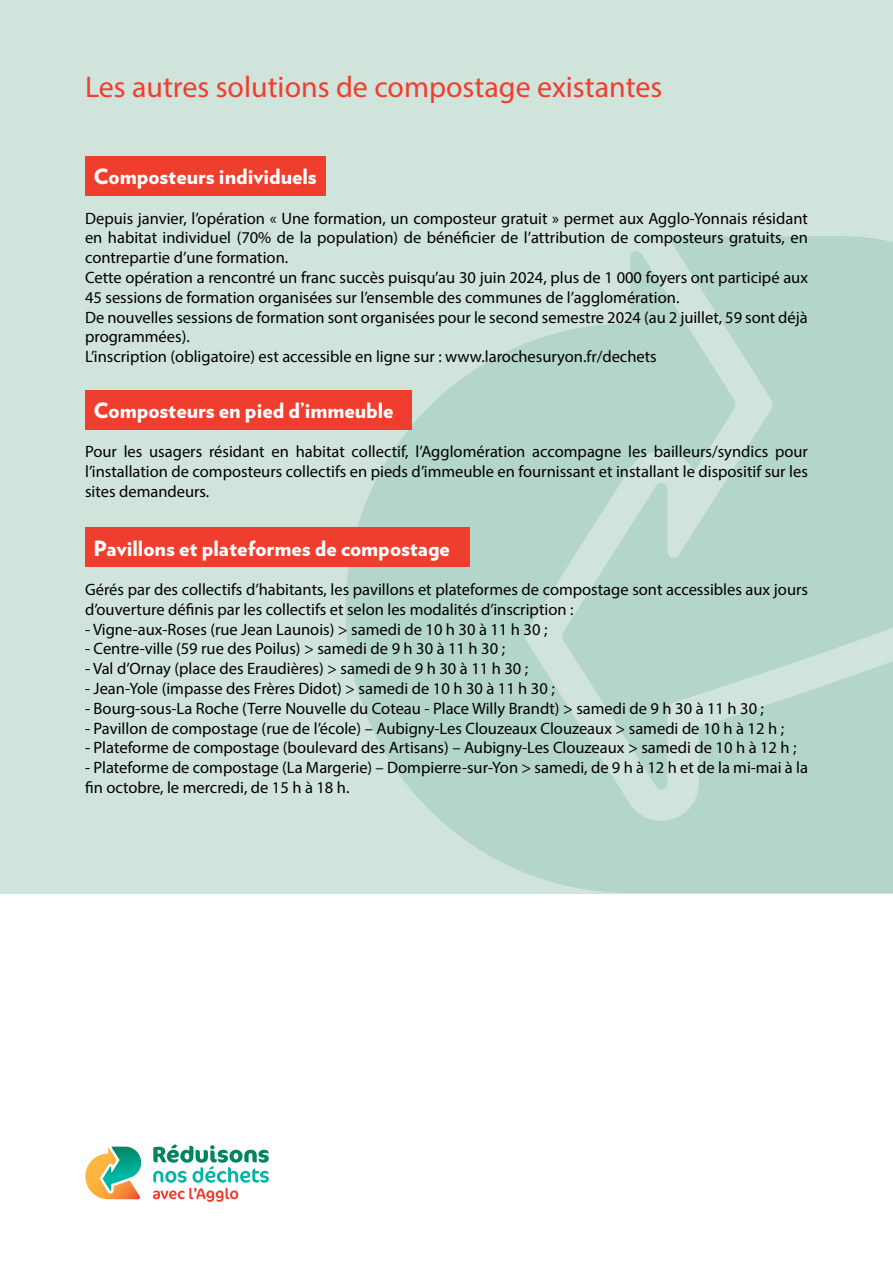
<style>
.page{position:relative;width:893px;height:1263px;background:#fff}
.page>*{position:absolute;margin:0;border:0;box-sizing:border-box;transform-origin:0 0}
.t1{font:30px "Myriad Pro";color:#ef3e2d}
.t2{font:900 21px "Verlag";color:#fff}
.t3{font:16.5px/19.8px "Myriad Pro";color:#000}
</style>
<div class="page">
<div style="left:0;top:0;width:893px;height:893px;background:#d1e4dc"></div>
<div style="left:672px;top:236px;width:221px;height:13px;background:#b4d6ca"></div>
<svg style="left:346px;top:249px;width:547px;height:644px;fill:#b4d6ca"></svg>
<div style="left:85px;top:156px;width:241px;height:40px;background:#ef3e2d"></div>
<div style="left:85px;top:390px;width:326px;height:39px;background:#ef3e2d"></div>
<div style="left:85px;top:527px;width:384px;height:40px;background:#ef3e2d"></div>
<svg style="left:153px;top:1144px;width:116px;height:58px"></svg>
<svg style="left:85px;top:1146px;width:56px;height:53px"></svg>
<h1 class="t1" style="left:85px;top:69px;width:579px">Les autres solutions de compostage existantes</h1>
<p class="t2" style="left:94px;top:159px;width:225px">Composteurs individuels</p>
<p class="t3" style="left:85px;top:208px;width:724px">Depuis janvier, l’opération « Une formation, un composteur gratuit » permet aux Agglo-Yonnais résidant en habitat individuel (70% de la population) de bénéficier de l’attribution de composteurs gratuits, en contrepartie d’une formation.<br>Cette opération a rencontré un franc succès puisqu’au 30 juin 2024, plus de 1 000 foyers ont participé aux 45 sessions de formation organisées sur l’ensemble des communes de l’agglomération.<br>De nouvelles sessions de formation sont organisées pour le second semestre 2024 (au 2 juillet, 59 sont déjà programmées).<br>L’inscription (obligatoire) est accessible en ligne sur : www.larochesuryon.fr/dechets</p>
<p class="t2" style="left:94px;top:393px;width:302px">Composteurs en pied d’immeuble</p>
<p class="t3" style="left:85px;top:442px;width:724px;text-align:justify">Pour les usagers résidant en habitat collectif, l’Agglomération accompagne les bailleurs/syndics pour l’installation de composteurs collectifs en pieds d’immeuble en fournissant et installant le dispositif sur les sites demandeurs.</p>
<p class="t2" style="left:94px;top:531px;width:358px">Pavillons et plateformes de compostage</p>
<p class="t3" style="left:85px;top:579px;width:724px">Gérés par des collectifs d’habitants, les pavillons et plateformes de compostage sont accessibles aux jours d’ouverture définis par les collectifs et selon les modalités d’inscription :</p>
<p class="t3" style="left:85px;top:619px;width:464px">- Vigne-aux-Roses (rue Jean Launois) &gt; samedi de 10 h 30 à 11 h 30 ;</p>
<p class="t3" style="left:85px;top:639px;width:422px">- Centre-ville (59 rue des Poilus) &gt; samedi de 9 h 30 à 11 h 30 ;</p>
<p class="t3" style="left:85px;top:658px;width:445px">- Val d’Ornay (place des Eraudières) &gt; samedi de 9 h 30 à 11 h 30 ;</p>
<p class="t3" style="left:85px;top:678px;width:471px">- Jean-Yole (impasse des Frères Didot) &gt; samedi de 10 h 30 à 11 h 30 ;</p>
<p class="t3" style="left:85px;top:698px;width:680px">- Bourg-sous-La Roche (Terre Nouvelle du Coteau - Place Willy Brandt) &gt; samedi de 9 h 30 à 11 h 30 ;</p>
<p class="t3" style="left:85px;top:718px;width:701px">- Pavillon de compostage (rue de l’école) – Aubigny-Les Clouzeaux Clouzeaux &gt; samedi de 10 h à 12 h ;</p>
<p class="t3" style="left:85px;top:738px;width:713px">- Plateforme de compostage (boulevard des Artisans) – Aubigny-Les Clouzeaux &gt; samedi de 10 h à 12 h ;</p>
<p class="t3" style="left:85px;top:757px;width:724px">- Plateforme de compostage (La Margerie) – Dompierre-sur-Yon &gt; samedi, de 9 h à 12 h et de la mi-mai à la fin octobre, le mercredi, de 15 h à 18 h.</p>
</div>
